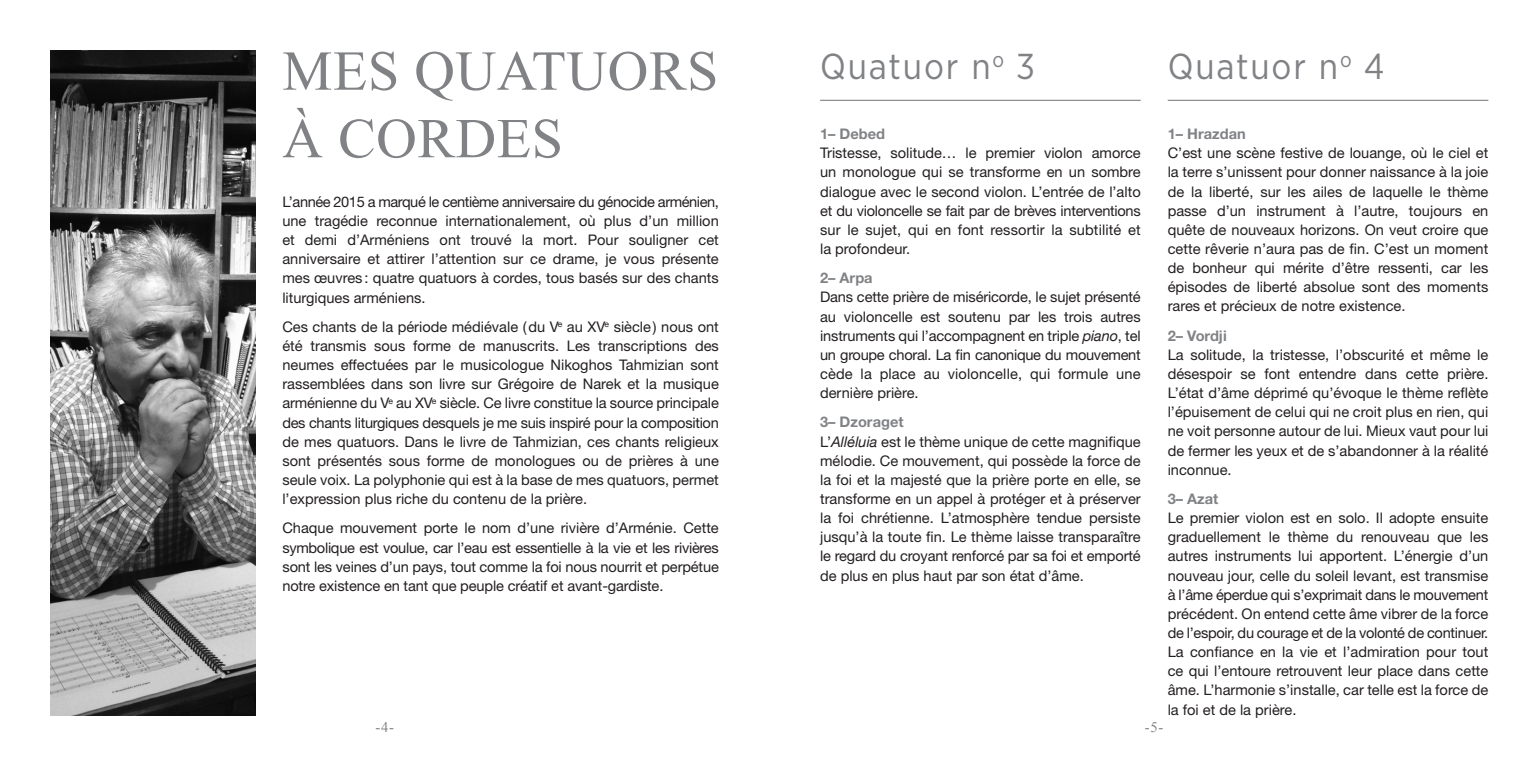
<style>
.page{position:relative;width:1539px;height:766px;background:#fff}
.page>*{position:absolute;margin:0;border:0;box-sizing:border-box;transform-origin:0 0}
.t1{font:56.25px/67.5px "Times New Roman";letter-spacing:.01em;color:#808285}
.t2{font:36px "Gotham Narrow";letter-spacing:.05em;color:#808285}
.t3{font:14.62px/19.1px "Helvetica Neue";color:#231f20;text-align:justify}
.t4{font:700 14.62px "Helvetica Neue";color:#808285}
.t5{font:14.62px "Times New Roman";color:#808285}
.s1{font-style:italic}
</style>
<div class="page">
<hr style="left:820px;top:100px;width:321px;height:1px;background:#808285">
<hr style="left:1168px;top:100px;width:320px;height:1px;background:#808285">
<img style="left:51px;top:51px;width:204px;height:664px">
<p class="t1" style="left:282px;top:36px;width:437px">MES QUATUORS<br>À CORDES</p>
<p class="t3" style="left:282px;top:192px;width:438px">L’année 2015 a marqué le centième anniversaire du génocide arménien, une tragédie reconnue internationalement, où plus d’un million et demi d’Arméniens ont trouvé la mort. Pour souligner cet anniversaire et attirer l’attention sur ce drame, je vous présente mes œuvres : quatre quatuors à cordes, tous basés sur des chants liturgiques arméniens.</p>
<p class="t3" style="left:282px;top:317px;width:438px">Ces chants de la période médiévale (du V<sup>e</sup> au XV<sup>e</sup> siècle) nous ont été transmis sous forme de manuscrits. Les transcriptions des neumes effectuées par le musicologue Nikoghos Tahmizian sont rassemblées dans son livre sur Grégoire de Narek et la musique arménienne du V<sup>e</sup> au XV<sup>e</sup> siècle. Ce livre constitue la source principale des chants liturgiques desquels je me suis inspiré pour la composition de mes quatuors. Dans le livre de Tahmizian, ces chants religieux sont présentés sous forme de monologues ou de prières à une seule voix. La polyphonie qui est à la base de mes quatuors, permet l’expression plus riche du contenu de la prière.</p>
<p class="t3" style="left:282px;top:518px;width:438px">Chaque mouvement porte le nom d’une rivière d’Arménie. Cette symbolique est voulue, car l’eau est essentielle à la vie et les rivières sont les veines d’un pays, tout comme la foi nous nourrit et perpétue notre existence en tant que peuple créatif et avant-gardiste.</p>
<p class="t5" style="left:375px;top:716px;width:20px">-4-</p>
<p class="t2" style="left:820px;top:44px;width:217px">Quatuor n<sup>o</sup> 3</p>
<p class="t4" style="left:820px;top:125px;width:67px">1– Debed</p>
<p class="t3" style="left:820px;top:143px;width:322px">Tristesse, solitude… le premier violon amorce un monologue qui se transforme en un sombre dialogue avec le second violon. L’entrée de l’alto et du violoncelle se fait par de brèves interventions sur le sujet, qui en font ressortir la subtilité et la profondeur.</p>
<p class="t4" style="left:820px;top:269px;width:54px">2– Arpa</p>
<p class="t3" style="left:820px;top:287px;width:322px">Dans cette prière de miséricorde, le sujet présenté au violoncelle est soutenu par les trois autres instruments qui l’accompagnent en triple <span class="s1">piano</span>, tel un groupe choral. La fin canonique du mouvement cède la place au violoncelle, qui formule une dernière prière.</p>
<p class="t4" style="left:820px;top:413px;width:85px">3– Dzoraget</p>
<p class="t3" style="left:820px;top:431px;width:322px">L’<span class="s1">Alléluia</span> est le thème unique de cette magnifique mélodie. Ce mouvement, qui possède la force de la foi et la majesté que la prière porte en elle, se transforme en un appel à protéger et à préserver la foi chrétienne. L’atmosphère tendue persiste jusqu’à la toute fin. Le thème laisse transparaître le regard du croyant renforcé par sa foi et emporté de plus en plus haut par son état d’âme.</p>
<p class="t2" style="left:1168px;top:44px;width:218px">Quatuor n<sup>o</sup> 4</p>
<p class="t4" style="left:1168px;top:125px;width:80px">1– Hrazdan</p>
<p class="t3" style="left:1168px;top:143px;width:322px">C’est une scène festive de louange, où le ciel et la terre s’unissent pour donner naissance à la joie de la liberté, sur les ailes de laquelle le thème passe d’un instrument à l’autre, toujours en quête de nouveaux horizons. On veut croire que cette rêverie n’aura pas de fin. C’est un moment de bonheur qui mérite d’être ressenti, car les épisodes de liberté absolue sont des moments rares et précieux de notre existence.</p>
<p class="t4" style="left:1168px;top:326px;width:61px">2– Vordji</p>
<p class="t3" style="left:1168px;top:345px;width:322px">La solitude, la tristesse, l’obscurité et même le désespoir se font entendre dans cette prière.<br>L’état d’âme déprimé qu’évoque le thème reflète l’épuisement de celui qui ne croit plus en rien, qui ne voit personne autour de lui. Mieux vaut pour lui de fermer les yeux et de s’abandonner à la réalité inconnue.</p>
<p class="t4" style="left:1168px;top:489px;width:52px">3– Azat</p>
<p class="t3" style="left:1168px;top:508px;width:322px">Le premier violon est en solo. Il adopte ensuite graduellement le thème du renouveau que les autres instruments lui apportent. L’énergie d’un nouveau jour, celle du soleil levant, est transmise à l’âme éperdue qui s’exprimait dans le mouvement précédent. On entend cette âme vibrer de la force de l’espoir, du courage et de la volonté de continuer.<br>La confiance en la vie et l’admiration pour tout ce qui l’entoure retrouvent leur place dans cette âme. L’harmonie s’installe, car telle est la force de la foi et de la prière.</p>
<p class="t5" style="left:1145px;top:716px;width:20px">-5-</p>
</div>
